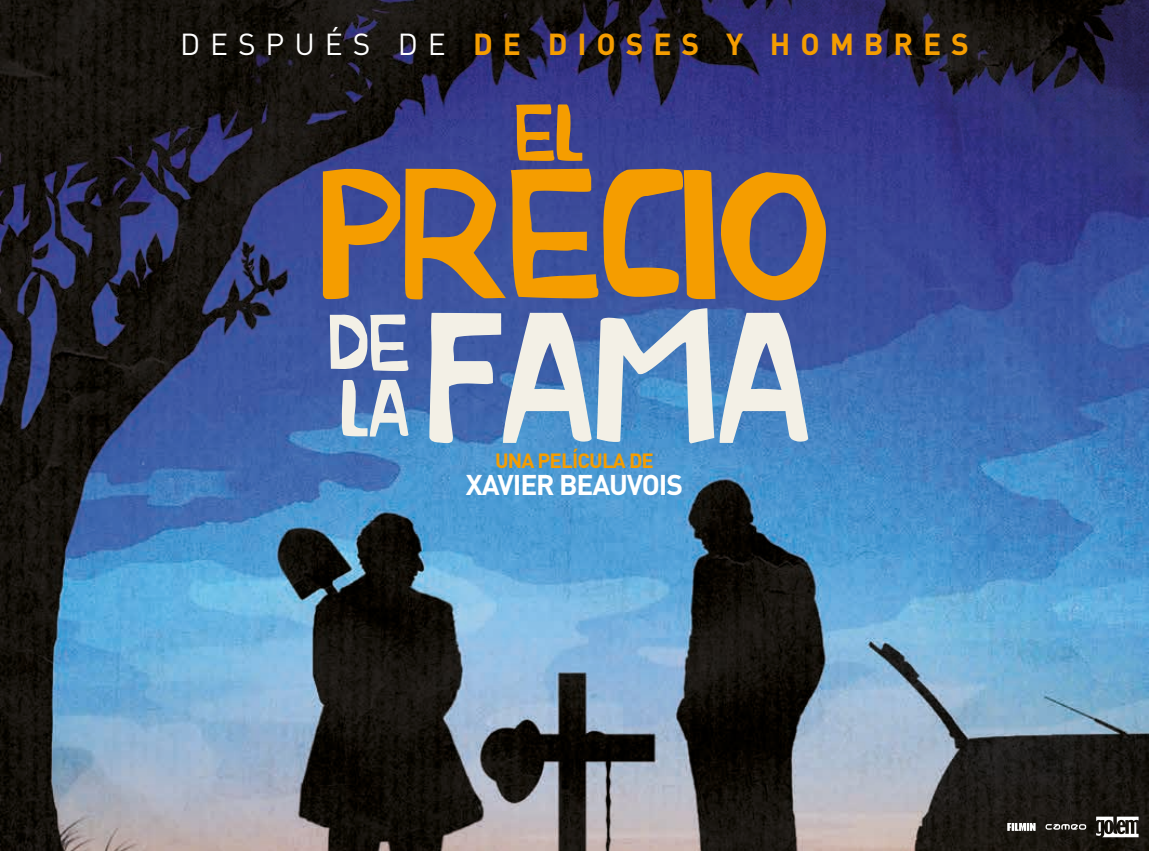
<style>
.page{position:relative;width:1149px;height:851px;background:#fff}
.page>*{position:absolute;margin:0;border:0;box-sizing:border-box;transform-origin:0 0}
.t1{font:144px "This Little Piggy";color:#f59d00}
.t2{font:144px "This Little Piggy";color:#f3f0e6}
.t3{font:62.85px/65.2px "This Little Piggy";color:#f3f0e6}
.t4{font:62.85px "This Little Piggy";color:#f59d00}
.t5{font:700 30px "DIN";letter-spacing:.33em;color:#f59d00}
.t6{font:700 28.2px "DIN";letter-spacing:-.04em;color:#fff}
.t7{font:700 20.4px "DIN";letter-spacing:-.04em;color:#f59d00}
.s1{font-weight:400;color:#fff}
</style>
<div class="page">
<img style="left:0;top:0;width:1148px;height:850px">
<svg style="left:1045px;top:823px;width:40px;height:6px"></svg>
<svg style="left:1095px;top:816px;width:43px;height:21px"></svg>
<svg style="left:1006px;top:822px;width:29px;height:8px"></svg>
<p class="t5" style="left:180px;top:25px;width:790px"><span class="s1">DESPUÉS DE</span> DE DIOSES Y HOMBRES</p>
<h2 class="t4" style="left:515px;top:85px;width:70px">EL</h2>
<h1 class="t1" style="left:320px;top:124px;width:510px">PRECIO</h1>
<h1 class="t2" style="left:426px;top:268px;width:385px">FAMA</h1>
<h2 class="t3" style="left:328px;top:315px;width:82px">DE<br>LA</h2>
<p class="t7" style="left:495px;top:447px;width:160px">UNA PELÍCULA DE</p>
<p class="t6" style="left:465px;top:467px;width:219px">XAVIER BEAUVOIS</p>
</div>
